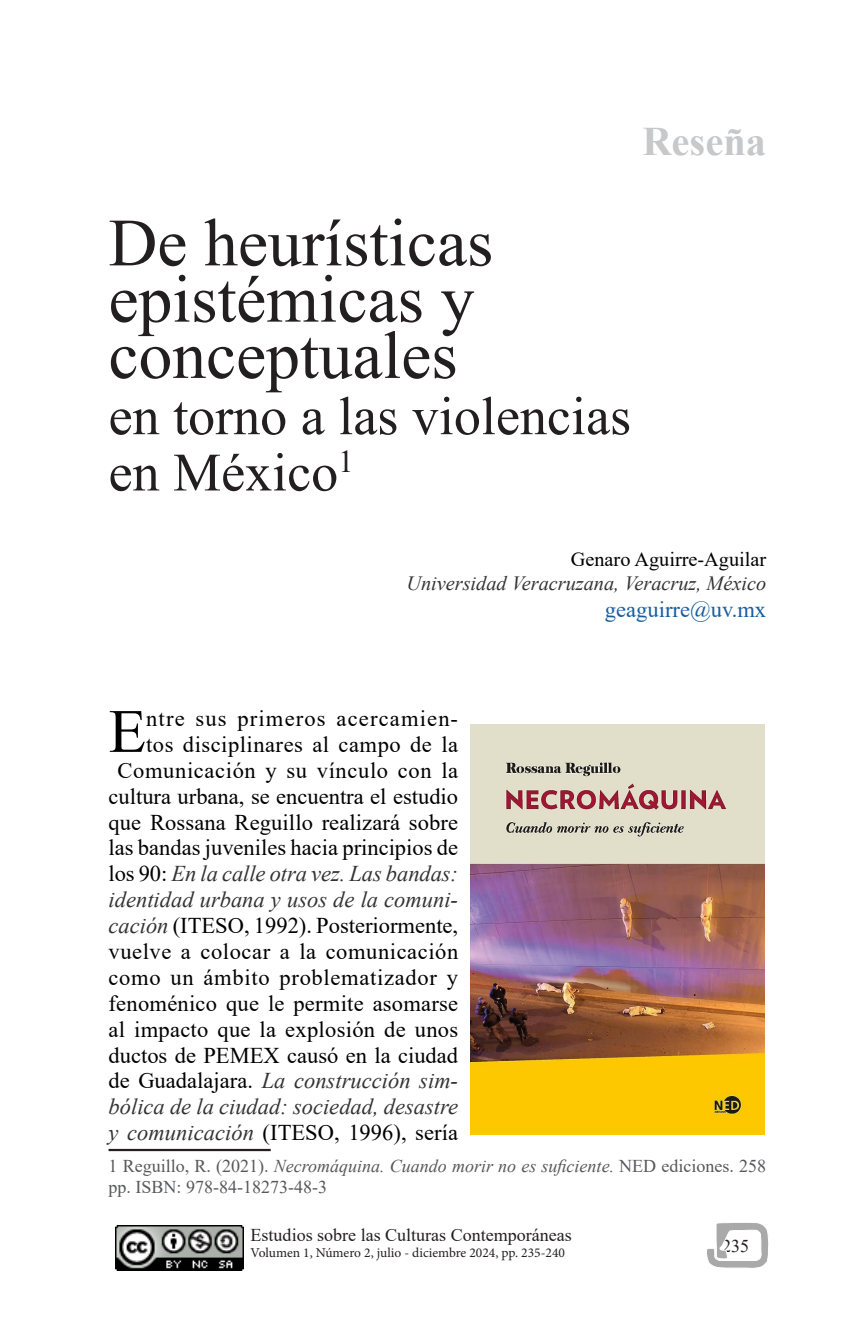
<style>
.page{position:relative;width:862px;height:1340px;background:#fff}
.page>*{position:absolute;margin:0;border:0;box-sizing:border-box;transform-origin:0 0}
.a_titulo1{font:67.5px/56.2px "Times New Roman";color:#231f20}
.a_parrafo_primero_capitular{font:61.65px "Times New Roman";color:#000}
.a_titulo1-2{font:54px/56.2px "Times New Roman";color:#231f20}
.t1{font:700 40.5px "Times New Roman";color:#c7c8ca}
.a_parrafo_primero_capitular-2{font:22.5px/25.9px "Times New Roman";letter-spacing:.01em;color:#000;text-align:right}
.a_autor{font:22.5px "Times New Roman";color:#175d9e}
.a_autor-2{font:italic 20.25px/24.3px "Times New Roman";color:#333;text-align:right}
.a_nota_al_pie{font:18px/21.6px "Times New Roman";color:#57585a}
.t2{font:18px "Times New Roman";color:#231f20}
.t3{font:13.5px "Minion Pro";color:#231f20}
.s1{font-style:normal;color:#000}
.s2{font-style:italic;color:#333}
.s3{font-style:italic}
</style>
<div class="page">
<img style="left:115px;top:1225px;width:128px;height:45px">
<hr style="left:108px;top:1148px;width:162px;height:3px;background:#231f20">
<img style="left:470px;top:724px;width:293px;height:410px">
<svg style="left:707px;top:1223px;width:62px;height:45px"></svg>
<h3 class="t1" style="left:642px;top:112px;width:125px">Reseña</h3>
<p class="a_titulo1" style="left:108px;top:212px;width:386px">De heurísticas epistémicas y conceptuales</p>
<p class="a_titulo1-2" style="left:108px;top:386px;width:523px">en torno a las violencias en México<sup>1</sup></p>
<p class="a_autor-2" style="left:406px;top:546px;width:361px"><span class="s1">Genaro Aguirre-Aguilar<br></span>Universidad Veracruzana, Veracruz, México</p>
<p class="a_autor" style="left:604px;top:593px;width:163px">geaguirre@uv.mx</p>
<p class="a_parrafo_primero_capitular-2" style="left:108px;top:704px;width:351px">ntre sus primeros acercamien-<br>tos disciplinares al campo de la Comunicación y su vínculo con la cultura urbana, se encuentra el estudio que Rossana Reguillo realizará sobre las bandas juveniles hacia principios de los 90: <span class="s2">En la calle otra vez. Las bandas: identidad urbana y usos de la comuni&shy;cación</span> (ITESO, 1992). Posteriormente, vuelve a colocar a la comunicación como un ámbito problematizador y fenoménico que le permite asomarse al impacto que la explosión de unos ductos de PEMEX causó en la ciudad de Guadalajara. <span class="s2">La construcción sim&shy;bólica de la ciudad: sociedad, desastre y comunicación</span> (ITESO, 1996), sería</p>
<p class="a_nota_al_pie" style="left:108px;top:1154px;width:658px">1 Reguillo, R. (2021). <span class="s3">Necromáquina. Cuando morir no es suficiente.</span> NED ediciones. 258 pp. ISBN: 978-84-18273-48-3</p>
<p class="t2" style="left:250px;top:1222px;width:322px">Estudios sobre las Culturas Contemporáneas</p>
<p class="t3" style="left:250px;top:1243px;width:316px">Volumen 1, Número 2, julio - diciembre 2024, pp. 235-240</p>
<p class="a_parrafo_primero_capitular" style="left:108px;top:687px;width:39px">E</p>
<p class="t2" style="left:721px;top:1232px;width:28px">235</p>
</div>
